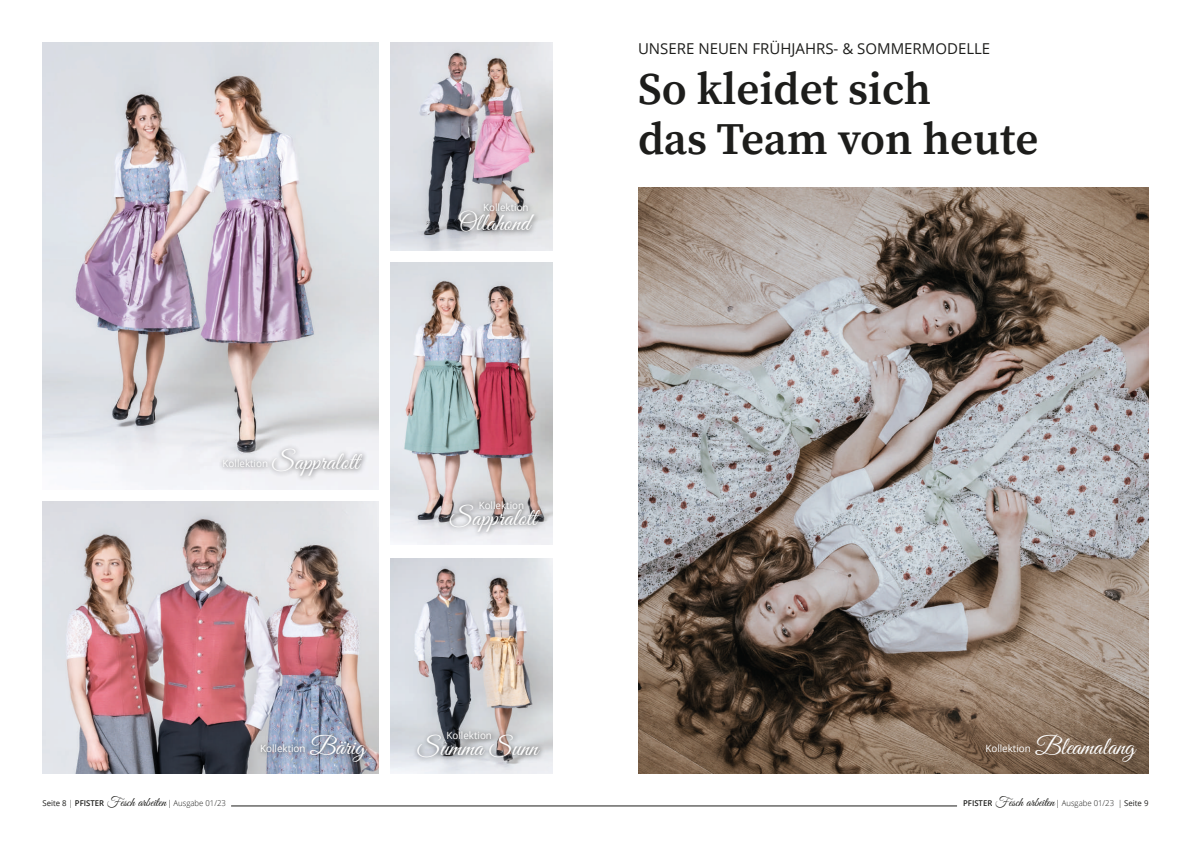
<style>
.page{position:relative;width:1191px;height:842px;background:#fff}
.page>*{position:absolute;margin:0;border:0;box-sizing:border-box;transform-origin:0 0}
.t1{font:45px/50px "Source Serif Variable";color:#1d1d1b}
.t2{font:25px "Great Vibes";color:#fff}
.t3{font:15px "Open Sans";color:#1d1d1b}
.t4{font:13px "Great Vibes";color:#1d1d1b}
.t5{font:10px "Open Sans";color:#fff}
.t6{font:300 8px "Open Sans";color:#1d1d1b}
.s1{font-weight:600}
.s2{font-weight:400}
</style>
<div class="page">
<hr style="left:231px;top:806px;width:726px;height:1px;background:#1d1d1b">
<img style="left:638px;top:187px;width:510px;height:587px">
<img style="left:391px;top:43px;width:162px;height:207px">
<img style="left:391px;top:262px;width:162px;height:282px">
<img style="left:43px;top:501px;width:336px;height:273px">
<img style="left:391px;top:558px;width:162px;height:216px">
<img style="left:43px;top:43px;width:336px;height:446px">
<div style="left:219px;top:444px;width:150px;height:38px;background:#1d1d1b;opacity:.75"></div>
<div style="left:257px;top:730px;width:116px;height:38px;background:#1d1d1b;opacity:.75"></div>
<div style="left:413px;top:728px;width:132px;height:36px;background:#1d1d1b;opacity:.75"></div>
<div style="left:445px;top:497px;width:101px;height:40px;background:#1d1d1b;opacity:.75"></div>
<div style="left:455px;top:199px;width:85px;height:39px;background:#1d1d1b;opacity:.75"></div>
<h3 class="t3" style="left:638px;top:38px;width:354px">UNSERE NEUEN FRÜHJAHRS- &amp; SOMMERMODELLE</h3>
<p class="t5" style="left:223px;top:456px;width:47px">Kollektion</p>
<h2 class="t2" style="left:272px;top:448px;width:88px">Sappralott</h2>
<p class="t5" style="left:483px;top:201px;width:47px">Kollektion</p>
<h2 class="t2" style="left:458px;top:209px;width:73px">Ollahond</h2>
<p class="t5" style="left:479px;top:498px;width:47px">Kollektion</p>
<h2 class="t2" style="left:450px;top:503px;width:88px">Sappralott</h2>
<p class="t5" style="left:260px;top:741px;width:47px">Kollektion</p>
<h2 class="t2" style="left:310px;top:733px;width:57px">Bärig</h2>
<p class="t5" style="left:446px;top:729px;width:47px">Kollektion</p>
<h2 class="t2" style="left:417px;top:734px;width:122px">Summa Sunn</h2>
<h1 class="t1" style="left:638px;top:64px;width:402px">So kleidet sich<br>das Team von heute</h1>
<p class="t5" style="left:985px;top:742px;width:47px">Kollektion</p>
<h2 class="t2" style="left:1035px;top:732px;width:101px">Bleamalang</h2>
<h3 class="t4" style="left:107px;top:795px;width:61px">Fesch arbeiten</h3>
<p class="t6" style="left:963px;top:797px;width:187px"><span class="s1">PFISTER</span> ANZIEHEND GUT | Ausgabe 01/23 | <span class="s2">Seite 9</span></p>
<h3 class="t4" style="left:995px;top:795px;width:61px">Fesch arbeiten</h3>
<p class="t6" style="left:43px;top:797px;width:185px"><span class="s2">Seite 8</span> | <span class="s1">PFISTER</span> ANZIEHEND GUT | Ausgabe 01/23</p>
</div>
